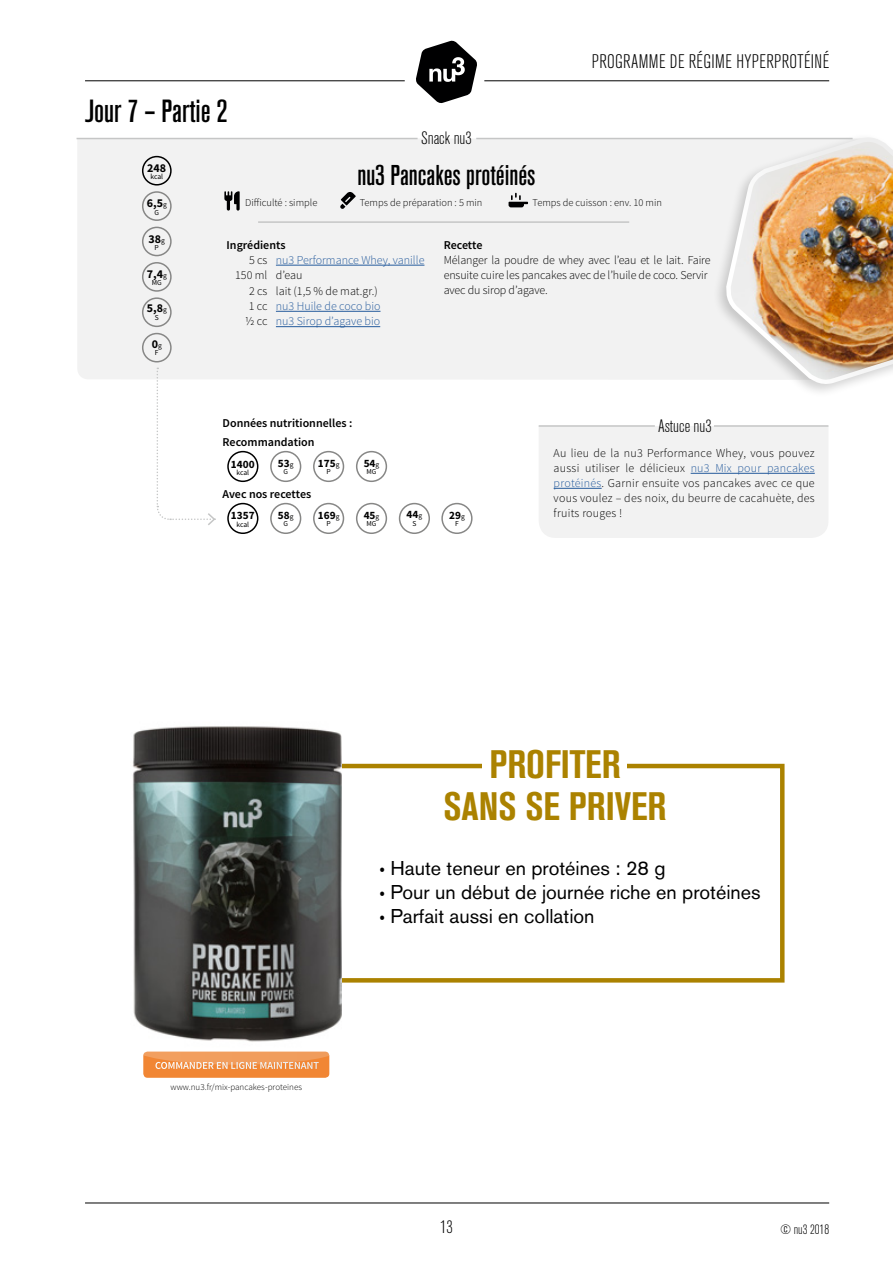
<style>
.page{position:relative;width:893px;height:1263px;background:#fff}
.page>*{position:absolute;margin:0;border:0;box-sizing:border-box;transform-origin:0 0}
.t1{font:39.3px/42px "Akzidenz Grotesk BQ Bd Cnd Alt";color:#ab8200;text-align:center}
.t2{font:500 condensed 31.8px "Akzidenz Grotesk BQ";color:#000}
.t3{font:500 condensed 28.35px "Akzidenz Grotesk BQ";color:#000}
.t4{font:19.8px "Akzidenz Grotesk BQ";color:#000}
.t5{font:300 condensed 19.5px "Akzidenz Grotesk BQ";letter-spacing:.02em;color:#000}
.t6{font:300 condensed 18px "Akzidenz Grotesk BQ";color:#000}
.t7{font:300 condensed 17.7px "Akzidenz Grotesk BQ";color:#000}
.t8{font:300 condensed 13.5px "Akzidenz Grotesk BQ";color:#000}
.t9{font:300 12px/15px "Source Sans Pro";letter-spacing:-.01em;color:#000}
.t10{font:600 12px/19.2px "Source Sans Pro";color:#000}
.t11{font:300 12px "Source Sans Pro";color:#245a9c}
.t12{font:700 12px "Source Sans Pro";color:#000}
.t13{font:700 11.25px "Source Sans Pro";color:#000}
.t14{font:300 10.5px "Source Sans Pro";color:#000}
.t15{font:600 10.5px "Source Sans Pro";letter-spacing:-.005em;color:#fff}
.t16{font:300 9px "Source Sans Pro";color:#000}
.t17{font:7.5px "Source Sans Pro";letter-spacing:-.005em;color:#000}
.s1{font-weight:400;font-size:7.5px}
.s2{color:#000}
.s3{color:#245a9c}
.s4{font-family:"Source Sans Pro";font-weight:300}
</style>
<div class="page">
<hr style="left:484px;top:80px;width:345px;height:1px;background:#000">
<hr style="left:85px;top:80px;width:320px;height:1px;background:#000">
<svg style="left:416px;top:41px;width:61px;height:62px"></svg>
<hr style="left:85px;top:1202px;width:744px;height:1px;background:#000">
<div style="left:77px;top:139px;width:635px;height:240px;background:#f2f2f2"></div>
<hr style="left:276px;top:265px;width:148px;height:1px;background:#245a9c">
<hr style="left:276px;top:311px;width:104px;height:1px;background:#245a9c">
<hr style="left:276px;top:326px;width:104px;height:1px;background:#245a9c">
<div style="left:712px;top:133px;width:181px;height:264px;background:#000;opacity:.18"></div>
<img style="left:723px;top:136px;width:170px;height:249px">
<hr style="left:77px;top:138px;width:341px;height:1px;background:#c5c6c6">
<hr style="left:476px;top:138px;width:377px;height:1px;background:#c5c6c6">
<hr style="left:258px;top:221px;width:371px;height:2px;background:#c5c6c6">
<svg style="left:156px;top:368px;width:60px;height:157px"></svg>
<div style="left:227px;top:451px;width:31px;height:31px;border:2px solid #000;border-radius:50%"></div>
<div style="left:227px;top:503px;width:31px;height:31px;border:2px solid #000;border-radius:50%"></div>
<div style="left:270px;top:451px;width:31px;height:31px;border:2px solid #878786;border-radius:50%"></div>
<div style="left:270px;top:503px;width:31px;height:31px;border:2px solid #878786;border-radius:50%"></div>
<div style="left:313px;top:451px;width:31px;height:31px;border:2px solid #878786;border-radius:50%"></div>
<div style="left:313px;top:503px;width:31px;height:31px;border:2px solid #878786;border-radius:50%"></div>
<div style="left:356px;top:451px;width:31px;height:31px;border:2px solid #878786;border-radius:50%"></div>
<div style="left:356px;top:503px;width:31px;height:31px;border:2px solid #878786;border-radius:50%"></div>
<div style="left:399px;top:503px;width:31px;height:31px;border:2px solid #878786;border-radius:50%"></div>
<div style="left:441px;top:503px;width:32px;height:31px;border:2px solid #878786;border-radius:50%"></div>
<div style="left:539px;top:426px;width:289px;height:112px;background:#f2f2f2"></div>
<hr style="left:539px;top:425px;width:116px;height:2px;background:#c5c6c6">
<hr style="left:714px;top:425px;width:114px;height:2px;background:#c5c6c6">
<hr style="left:691px;top:473px;width:124px;height:1px;background:#245a9c">
<hr style="left:554px;top:488px;width:48px;height:1px;background:#245a9c">
<div style="left:311px;top:764px;width:473px;height:218px;border:4px solid #ab8200"></div>
<div style="left:483px;top:756px;width:144px;height:26px;background:#fff"></div>
<img style="left:132px;top:726px;width:209px;height:336px">
<div style="left:142px;top:156px;width:30px;height:30px;border:2px solid #000;border-radius:50%"></div>
<div style="left:142px;top:191px;width:30px;height:30px;border:2px solid #878786;border-radius:50%"></div>
<div style="left:142px;top:227px;width:30px;height:29px;border:2px solid #878786;border-radius:50%"></div>
<div style="left:142px;top:262px;width:30px;height:30px;border:2px solid #878786;border-radius:50%"></div>
<div style="left:142px;top:297px;width:30px;height:30px;border:2px solid #878786;border-radius:50%"></div>
<div style="left:142px;top:333px;width:30px;height:29px;border:2px solid #878786;border-radius:50%"></div>
<svg style="left:340px;top:192px;width:16px;height:17px"></svg>
<svg style="left:509px;top:193px;width:19px;height:14px"></svg>
<svg style="left:224px;top:191px;width:16px;height:20px"></svg>
<div style="left:143px;top:1052px;width:186px;height:26px;background:#f18634;border-radius:4px"></div>
<svg style="left:143px;top:1052px;width:186px;height:13px"></svg>
<h2 class="t2" style="left:85px;top:93px;width:144px">Jour 7 – Partie 2</h2>
<h3 class="t5" style="left:592px;top:51px;width:239px">PROGRAMME DE RÉGIME HYPERPROTÉINÉ</h3>
<p class="t12" style="left:147px;top:160px;width:21px">248</p>
<p class="t17" style="left:150px;top:172px;width:14px">kcal</p>
<p class="t12" style="left:147px;top:195px;width:22px">6,5<span class="s1">g</span></p>
<p class="t17" style="left:154px;top:207px;width:6px">G</p>
<p class="t12" style="left:149px;top:231px;width:18px">38<span class="s1">g</span></p>
<p class="t17" style="left:155px;top:243px;width:6px">P</p>
<p class="t12" style="left:147px;top:266px;width:22px">7,4<span class="s1">g</span></p>
<p class="t17" style="left:152px;top:278px;width:12px">MG</p>
<p class="t12" style="left:147px;top:301px;width:22px">5,8<span class="s1">g</span></p>
<p class="t17" style="left:155px;top:313px;width:5px">S</p>
<p class="t12" style="left:152px;top:336px;width:12px">0<span class="s1">g</span></p>
<p class="t17" style="left:155px;top:348px;width:5px">F</p>
<h3 class="t7" style="left:421px;top:128px;width:52px">Snack nu3</h3>
<h3 class="t3" style="left:357px;top:159px;width:180px">nu3 Pancakes protéinés</h3>
<p class="t14" style="left:245px;top:196px;width:74px">Difficulté : simple</p>
<p class="t14" style="left:360px;top:196px;width:124px">Temps de préparation : 5 min</p>
<p class="t14" style="left:533px;top:196px;width:131px">Temps de cuisson : env. 10 min</p>
<p class="t10" style="left:227px;top:235px;width:60px">Ingrédients</p>
<p class="t11" style="left:249px;top:253px;width:177px"><span class="s2">5 cs</span> nu3 Performance Whey, vanille</p>
<p class="t9" style="left:235px;top:268px;width:69px">150 ml d’eau</p>
<p class="t9" style="left:249px;top:283px;width:130px">2 cs lait (1,5 % de mat.gr.)</p>
<p class="t11" style="left:249px;top:299px;width:133px"><span class="s2">1 cc</span> nu3 Huile de coco bio</p>
<p class="t11" style="left:245px;top:314px;width:137px"><span class="s2">½ cc</span> nu3 Sirop d’agave bio</p>
<p class="t10" style="left:444px;top:235px;width:40px">Recette</p>
<p class="t9" style="left:444px;top:252px;width:268px">Mélanger la poudre de whey avec l’eau et le lait. Faire ensuite cuire les pancakes avec de l’huile de coco. Servir avec du sirop d’agave.</p>
<p class="t10" style="left:223px;top:414px;width:131px">Données nutritionnelles :<br>Recommandation</p>
<p class="t13" style="left:278px;top:456px;width:17px">53<span class="s1">g</span></p>
<p class="t17" style="left:283px;top:467px;width:6px">G</p>
<p class="t13" style="left:278px;top:508px;width:17px">58<span class="s1">g</span></p>
<p class="t17" style="left:283px;top:519px;width:6px">G</p>
<p class="t13" style="left:318px;top:456px;width:23px">175<span class="s1">g</span></p>
<p class="t17" style="left:326px;top:467px;width:6px">P</p>
<p class="t13" style="left:318px;top:508px;width:23px">169<span class="s1">g</span></p>
<p class="t17" style="left:326px;top:519px;width:6px">P</p>
<p class="t13" style="left:231px;top:457px;width:25px">1400</p>
<p class="t17" style="left:237px;top:468px;width:14px">kcal</p>
<p class="t13" style="left:231px;top:508px;width:25px">1357</p>
<p class="t17" style="left:237px;top:520px;width:14px">kcal</p>
<p class="t10" style="left:223px;top:485px;width:90px">Avec nos recettes</p>
<p class="t13" style="left:364px;top:456px;width:17px">54<span class="s1">g</span></p>
<p class="t17" style="left:366px;top:467px;width:12px">MG</p>
<p class="t13" style="left:364px;top:508px;width:17px">45<span class="s1">g</span></p>
<p class="t17" style="left:366px;top:519px;width:12px">MG</p>
<p class="t13" style="left:407px;top:507px;width:17px">44<span class="s1">g</span></p>
<p class="t17" style="left:412px;top:519px;width:5px">S</p>
<p class="t13" style="left:449px;top:508px;width:17px">29<span class="s1">g</span></p>
<p class="t17" style="left:455px;top:519px;width:5px">F</p>
<h3 class="t7" style="left:658px;top:416px;width:55px">Astuce nu3</h3>
<p class="t9" style="left:554px;top:446px;width:263px;text-align:justify">Au lieu de la nu3 Performance Whey, vous pouvez aussi utiliser le délicieux <span class="s3">nu3 Mix pour pancakes protéinés</span>. Garnir ensuite vos pancakes avec ce que vous voulez – des noix, du beurre de cacahuète, des fruits rouges !</p>
<h1 class="t1" style="left:443px;top:743px;width:224px">PROFITER<br>SANS SE PRIVER</h1>
<h3 class="t4" style="left:379px;top:856px;width:288px"><span class="s4">•</span> Haute teneur en protéines : 28 g</h3>
<h3 class="t4" style="left:379px;top:880px;width:383px"><span class="s4">•</span> Pour un début de journée riche en protéines</h3>
<h3 class="t4" style="left:379px;top:904px;width:217px"><span class="s4">•</span> Parfait aussi en collation</h3>
<p class="t15" style="left:155px;top:1059px;width:165px">COMMANDER EN LIGNE MAINTENANT</p>
<p class="t16" style="left:171px;top:1081px;width:133px">www.nu3.fr/mix-pancakes-proteines</p>
<h3 class="t6" style="left:440px;top:1217px;width:14px">13</h3>
<p class="t8" style="left:780px;top:1222px;width:51px">© nu3 2018</p>
</div>
